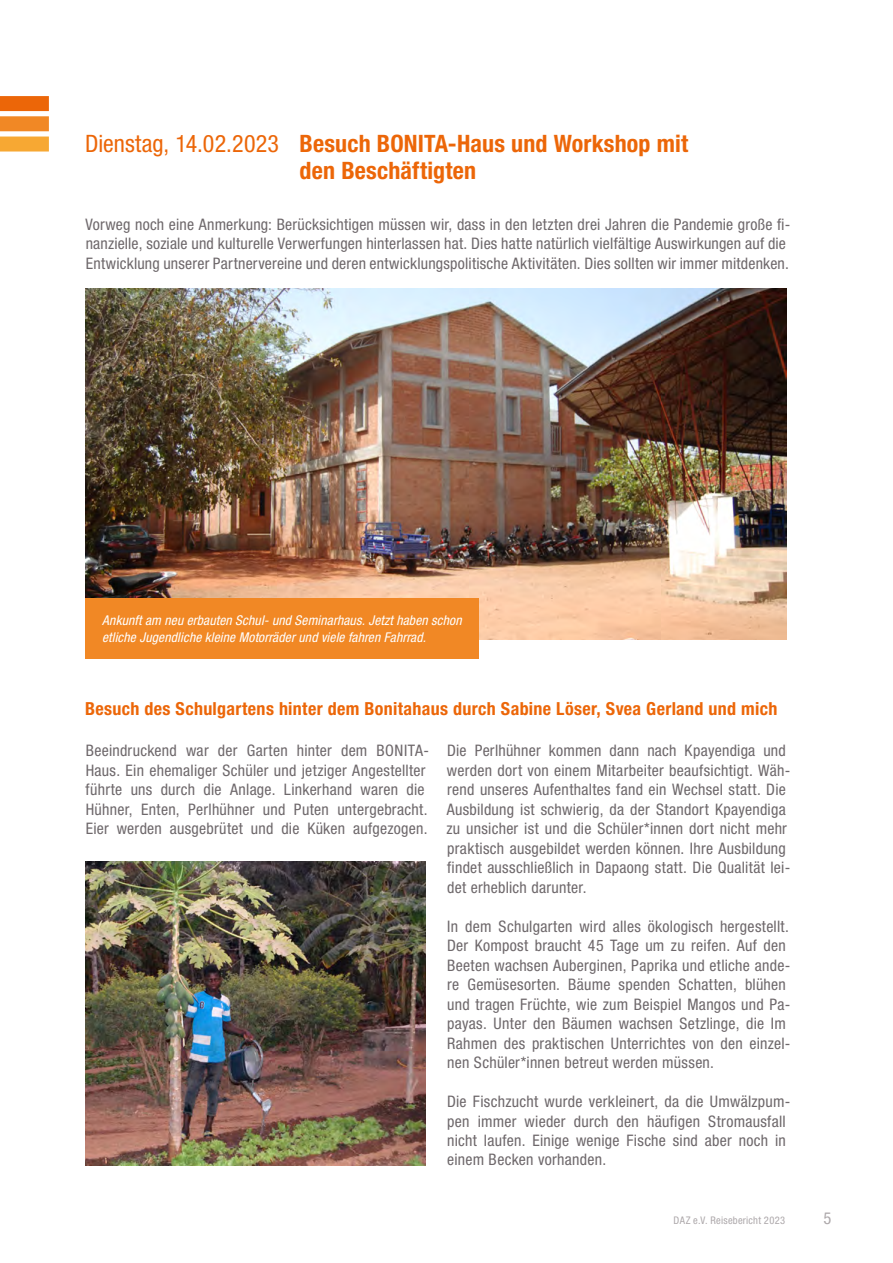
<style>
.page{position:relative;width:893px;height:1263px;background:#fff}
.page>*{position:absolute;margin:0;border:0;box-sizing:border-box;transform-origin:0 0}
.t1{font:700 condensed 24px/27px "Helvetica Neue LT Std";letter-spacing:.005em;color:#ec6608;text-align:center}
.t2{font:700 condensed 18px "Helvetica Neue LT Std";letter-spacing:.02em;color:#ec6608}
.t3{font:condensed 16.5px "Helvetica Neue LT Std";color:#ada8aa}
.t4{font:condensed 15.9px/19.5px "Helvetica Neue LT Std";letter-spacing:.015em;color:#6e686b}
.t5{font:italic condensed 13.5px/16.5px "Helvetica Neue LT Std";letter-spacing:.01em;color:#fff}
.t6{font:condensed 10.5px "Helvetica Neue LT Std";letter-spacing:.025em;color:#ada8aa}
.s1{font-weight:400}
</style>
<div class="page">
<img style="left:85px;top:288px;width:702px;height:351px">
<div style="left:85px;top:598px;width:394px;height:61px;background:#f18825"></div>
<img style="left:85px;top:861px;width:340px;height:304px">
<div style="left:0;top:96px;width:49px;height:15px;background:#ec6608"></div>
<div style="left:0;top:116px;width:49px;height:15px;background:#f18825"></div>
<div style="left:0;top:137px;width:49px;height:15px;background:#f7a833"></div>
<h1 class="t1" style="left:85px;top:129px;width:605px"><span class="s1">Dienstag, 14.02.2023</span> Besuch BONITA-Haus und Workshop mit den Beschäftigten</h1>
<p class="t4" style="left:85px;top:214px;width:706px">Vorweg noch eine Anmerkung: Berücksichtigen müssen wir, dass in den letzten drei Jahren die Pandemie große fi&shy;nanzielle, soziale und kulturelle Verwerfungen hinterlassen hat. Dies hatte natürlich vielfältige Auswirkungen auf die<br>Entwicklung unserer Partnervereine und deren entwicklungspolitische Aktivitäten. Dies sollten wir immer mitdenken.</p>
<p class="t5" style="left:102px;top:612px;width:361px">Ankunft am neu erbauten Schul- und Seminarhaus. Jetzt haben schon etliche Jugendliche kleine Motorräder und viele fahren Fahrrad.</p>
<p class="t2" style="left:85px;top:697px;width:694px">Besuch des Schulgartens hinter dem Bonitahaus durch Sabine Löser, Svea Gerland und mich</p>
<p class="t4" style="left:86px;top:741px;width:345px">Beeindruckend war der Garten hinter dem BONITA-Haus. Ein ehemaliger Schüler und jetziger Angestellter führte uns durch die Anlage. Linkerhand waren die Hühner, Enten, Perlhühner und Puten untergebracht.<br>Eier werden ausgebrütet und die Küken aufgezogen.</p>
<p class="t4" style="left:447px;top:740px;width:345px">Die Perlhühner kommen dann nach Kpayendiga und werden dort von einem Mitarbeiter beaufsichtigt. Wäh&shy;rend unseres Aufenthaltes fand ein Wechsel statt. Die Ausbildung ist schwierig, da der Standort Kpayendiga zu unsicher ist und die Schüler*innen dort nicht mehr praktisch ausgebildet werden können. Ihre Ausbildung findet ausschließlich in Dapaong statt. Die Qualität lei&shy;det erheblich darunter.</p>
<p class="t4" style="left:447px;top:916px;width:345px">In dem Schulgarten wird alles ökologisch hergestellt.<br>Der Kompost braucht 45 Tage um zu reifen. Auf den Beeten wachsen Auberginen, Paprika und etliche ande&shy;re Gemüsesorten. Bäume spenden Schatten, blühen und tragen Früchte, wie zum Beispiel Mangos und Pa&shy;payas. Unter den Bäumen wachsen Setzlinge, die Im Rahmen des praktischen Unterrichtes von den einzel&shy;nen Schüler*innen betreut werden müssen.</p>
<p class="t4" style="left:447px;top:1091px;width:345px">Die Fischzucht wurde verkleinert, da die Umwälzpum&shy;pen immer wieder durch den häufigen Stromausfall nicht laufen. Einige wenige Fische sind aber noch in einem Becken vorhanden.</p>
<p class="t6" style="left:674px;top:1214px;width:113px">DAZ e.V. Reisebericht 2023</p>
<p class="t3" style="left:823px;top:1209px;width:9px">5</p>
</div>
